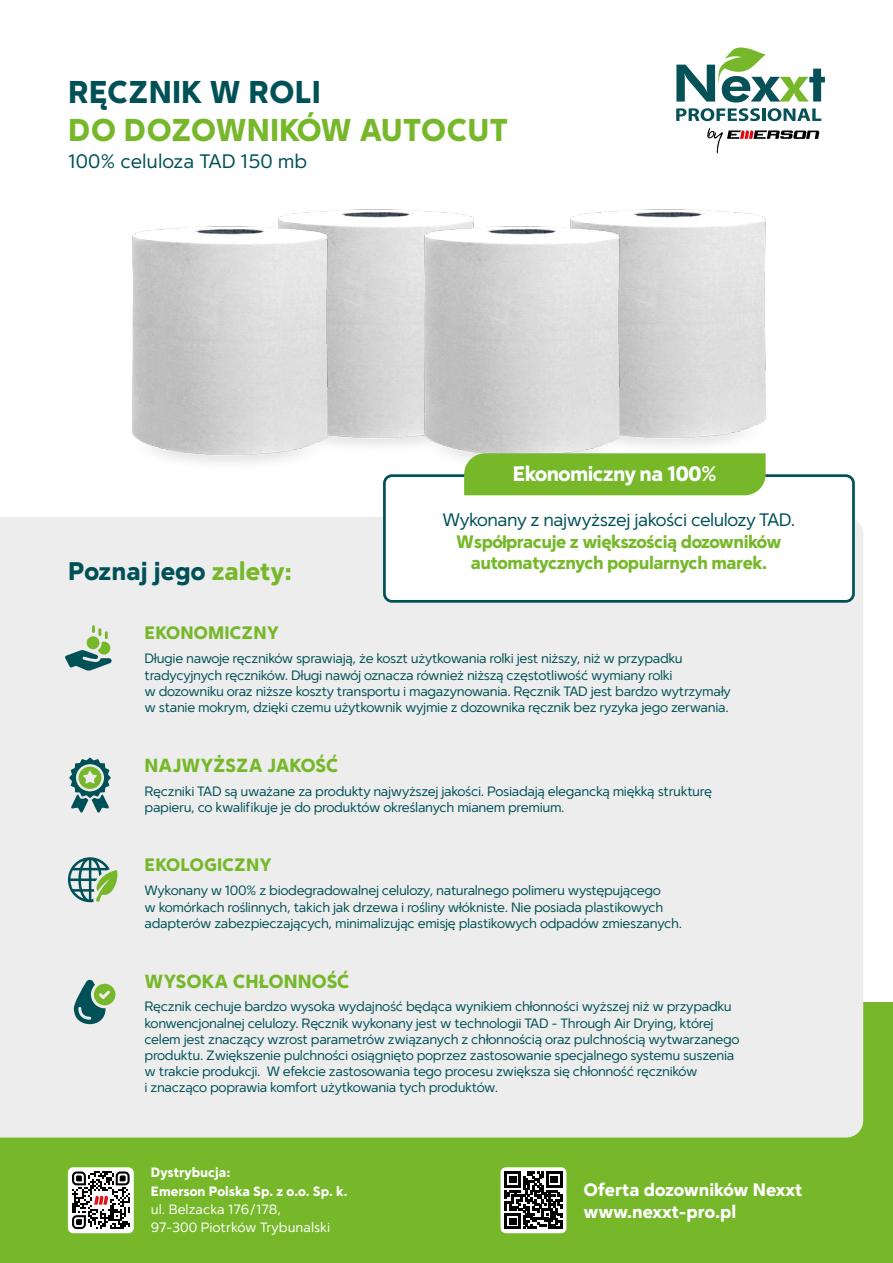
<style>
.page{position:relative;width:893px;height:1263px;background:#fff}
.page>*{position:absolute;margin:0;border:0;box-sizing:border-box;transform-origin:0 0}
.t1{font:900 31.5px "Simple Sans";color:#76b82a}
.t2{font:900 31.5px "Simple Sans";color:#005157}
.t3{font:900 25.5px "Simple Sans";color:#005157}
.t4{font:900 21px "Simple Sans";letter-spacing:-.025em;color:#fff}
.t5{font:19.5px "Simple Sans";color:#005157}
.t6{font:900 18.9px "Simple Sans";color:#76b82a}
.t7{font:900 18px/21.6px "Simple Sans";letter-spacing:-.025em;color:#76b82a;text-align:center}
.t8{font:18px "Simple Sans";letter-spacing:-.025em;color:#005157}
.t9{font:900 18px/21.6px "Simple Sans";color:#fff}
.t10{font:900 18px "Simple Sans";color:#76b82a}
.t11{font:13.5px/16.2px "Simple Sans";letter-spacing:-.025em;color:#005157}
.t12{font:13.5px/18.3px "Simple Sans";color:#fff}
.t13{font:900 13.5px/18.3px "Simple Sans";color:#fff}
.s1{color:#76b82a}
</style>
<div class="page">
<div style="left:0;top:1002px;width:893px;height:261px;background:#76b82a"></div>
<div style="left:0;top:517px;width:863px;height:620px;background:#ededed"></div>
<img style="left:278px;top:209px;width:196px;height:237px">
<img style="left:570px;top:209px;width:196px;height:237px">
<img style="left:132px;top:220px;width:235px;height:243px">
<img style="left:380px;top:220px;width:279px;height:238px">
<svg style="left:74px;top:979px;width:41px;height:45px;background:#79a58f"></svg>
<svg style="left:65px;top:625px;width:47px;height:46px;background:#a2bfad"></svg>
<svg style="left:68px;top:857px;width:50px;height:45px;background:#97b8a4"></svg>
<svg style="left:69px;top:757px;width:42px;height:56px;background:#83aa9a"></svg>
<svg style="left:676px;top:47px;width:149px;height:74px"></svg>
<svg style="left:707px;top:128px;width:112px;height:26px"></svg>
<div style="left:500px;top:1167px;width:66px;height:66px;background:#fff;border-radius:5px"></div>
<svg style="left:505px;top:1171px;width:57px;height:58px"></svg>
<div style="left:68px;top:1167px;width:66px;height:66px;background:#fff;border-radius:5px"></div>
<svg style="left:72px;top:1171px;width:58px;height:58px"></svg>
<div style="left:384px;top:476px;width:469px;height:125px;background:#fff;border-radius:8px"></div>
<div style="left:383px;top:474px;width:472px;height:129px;border:3px solid #005157;border-radius:8px"></div>
<div style="left:464px;top:453px;width:302px;height:42px;background:#76b82a"></div>
<h1 class="t2" style="left:68px;top:73px;width:254px">RĘCZNIK W ROLI</h1>
<h1 class="t1" style="left:68px;top:111px;width:442px">DO DOZOWNIKÓW AUTOCUT</h1>
<h3 class="t5" style="left:68px;top:150px;width:241px">100% celuloza TAD 150 mb</h3>
<h2 class="t3" style="left:68px;top:556px;width:225px">Poznaj jego <span class="s1">zalety:</span></h2>
<h3 class="t4" style="left:513px;top:461px;width:206px">Ekonomiczny na 100%</h3>
<h3 class="t8" style="left:442px;top:509px;width:354px">Wykonany z najwyższej jakości celulozy TAD.</h3>
<h3 class="t7" style="left:456px;top:530px;width:327px">Współpracuje z większością dozowników automatycznych popularnych marek.</h3>
<h3 class="t10" style="left:145px;top:622px;width:136px">EKONOMICZNY</h3>
<p class="t11" style="left:145px;top:650px;width:588px">Długie nawoje ręczników sprawiają, że koszt użytkowania rolki jest niższy, niż w przypadku tradycyjnych ręczników. Długi nawój oznacza również niższą częstotliwość wymiany rolki<br>w dozowniku oraz niższe koszty transportu i magazynowania. Ręcznik TAD jest bardzo wytrzymały w stanie mokrym, dzięki czemu użytkownik wyjmie z dozownika ręcznik bez ryzyka jego zerwania.</p>
<h3 class="t6" style="left:145px;top:754px;width:195px">NAJWYŻSZA JAKOŚĆ</h3>
<p class="t11" style="left:145px;top:783px;width:569px">Ręczniki TAD są uważane za produkty najwyższej jakości. Posiadają elegancką miękką strukturę papieru, co kwalifikuje je do produktów określanych mianem premium.</p>
<h3 class="t10" style="left:145px;top:854px;width:129px">EKOLOGICZNY</h3>
<p class="t11" style="left:145px;top:882px;width:539px">Wykonany w 100% z biodegradowalnej celulozy, naturalnego polimeru występującego<br>w komórkach roślinnych, takich jak drzewa i rośliny włókniste. Nie posiada plastikowych adapterów zabezpieczających, minimalizując emisję plastikowych odpadów zmieszanych.</p>
<h3 class="t6" style="left:145px;top:970px;width:206px">WYSOKA CHŁONNOŚĆ</h3>
<p class="t11" style="left:145px;top:998px;width:596px">Ręcznik cechuje bardzo wysoka wydajność będąca wynikiem chłonności wyższej niż w przypadku konwencjonalnej celulozy. Ręcznik wykonany jest w technologii TAD - Through Air Drying, której celem jest znaczący wzrost parametrów związanych z chłonnością oraz pulchnością wytwarzanego produktu. Zwiększenie pulchności osiągnięto poprzez zastosowanie specjalnego systemu suszenia w trakcie produkcji. W efekcie zastosowania tego procesu zwiększa się chłonność ręczników<br>i znacząco poprawia komfort użytkowania tych produktów.</p>
<p class="t13" style="left:151px;top:1163px;width:198px">Dystrybucja:<br>Emerson Polska Sp. z o.o. Sp. k.</p>
<p class="t12" style="left:151px;top:1200px;width:181px">ul. Belzacka 176/178,<br>97-300 Piotrków Trybunalski</p>
<h3 class="t9" style="left:584px;top:1179px;width:220px">Oferta dozowników Nexxt www.nexxt-pro.pl</h3>
</div>
